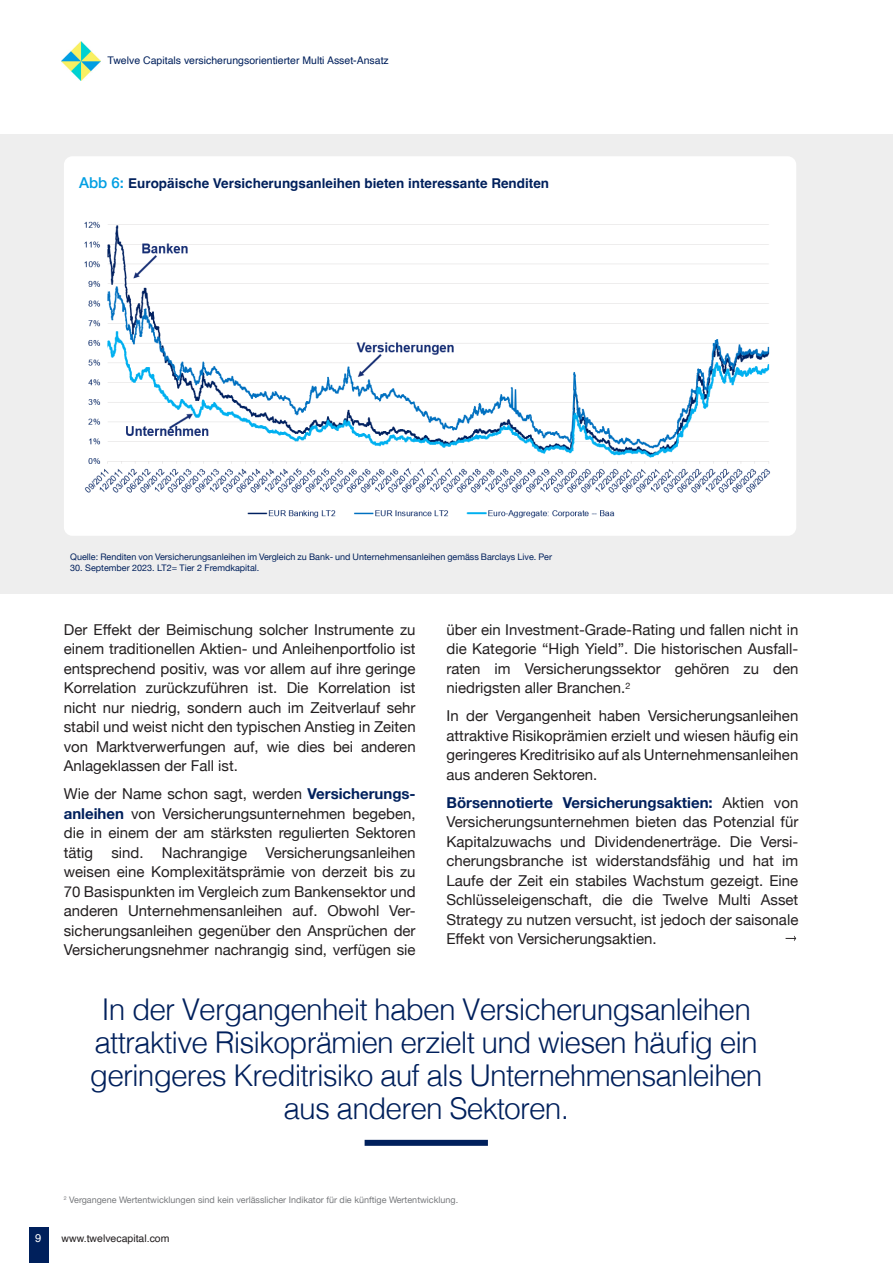
<style>
.page{position:relative;width:893px;height:1263px;background:#fff}
.page>*{position:absolute;margin:0;border:0;box-sizing:border-box;transform-origin:0 0}
.t1{font:300 30px/33px "Helvetica";letter-spacing:-.03em;color:#00205c;text-align:center}
.t2{font:15px/19.5px "Helvetica Neue";color:#231f20;text-align:justify}
.t3{font:700 13.5px "Helvetica";color:#00205c}
.t4{font:11.25px "Helvetica";color:#fff}
.t5{font:10.5px "Helvetica";color:#00205c}
.t6{font:10.5px "Helvetica";color:#231f20}
.t7{font:9px "Helvetica Neue";color:#00205c}
.t8{font:9px "Helvetica Neue";color:#787a7d}
.s1{font-family:"Helvetica Neue";font-weight:500;font-size:15px;color:#009fe3}
.s2{font-weight:700;color:#00205c}
</style>
<div class="page">
<div style="left:29px;top:1227px;width:19px;height:36px;background:#00205c"></div>
<img style="left:62px;top:41px;width:39px;height:39px">
<div style="left:0;top:134px;width:893px;height:459px;background:#eee"></div>
<div style="left:64px;top:156px;width:732px;height:380px;background:#fff;border-radius:9px"></div>
<svg style="left:786px;top:935px;width:10px;height:6px"></svg>
<img style="left:84px;top:221px;width:687px;height:297px">
<div style="left:365px;top:1140px;width:123px;height:6px;background:#00205c"></div>
<p class="t5" style="left:108px;top:52px;width:283px">Twelve Capitals versicherungsorientierter Multi Asset-Ansatz</p>
<p class="t3" style="left:79px;top:174px;width:472px"><span class="s1">Abb 6:</span> Europäische Versicherungsanleihen bieten interessante Renditen</p>
<p class="t7" style="left:70px;top:551px;width:483px">Quelle: Renditen von Versicherungsanleihen im Vergleich zu Bank- und Unternehmensanleihen gemäss Barclays Live. Per</p>
<p class="t7" style="left:70px;top:561px;width:191px">30. September 2023. LT2= Tier 2 Fremdkapital.</p>
<p class="t2" style="left:64px;top:620px;width:353px">Der Effekt der Beimischung solcher Instrumente zu einem traditionellen Aktien- und Anleihenportfolio ist entsprechend positiv, was vor allem auf ihre geringe Korrelation zurückzuführen ist. Die Korrelation ist nicht nur niedrig, sondern auch im Zeitverlauf sehr stabil und weist nicht den typischen Anstieg in Zeiten von Marktverwerfungen auf, wie dies bei anderen Anlageklassen der Fall ist.</p>
<p class="t2" style="left:64px;top:785px;width:353px">Wie der Name schon sagt, werden <span class="s2">Versicherungs&shy;anleihen</span> von Versicherungsunternehmen begeben, die in einem der am stärksten regulierten Sektoren tätig sind. Nachrangige Versicherungsanleihen weisen eine Komplexitätsprämie von derzeit bis zu 70 Basispunkten im Vergleich zum Bankensektor und anderen Unternehmensanleihen auf. Obwohl Ver&shy;sicherungsanleihen gegenüber den Ansprüchen der Versicherungsnehmer nachrangig sind, verfügen sie</p>
<p class="t2" style="left:446px;top:620px;width:353px">über ein Investment-Grade-Rating und fallen nicht in die Kategorie “High Yield”. Die historischen Ausfall&shy;raten im Versicherungssektor gehören zu den niedrigsten aller Branchen.<sup>2</sup></p>
<p class="t2" style="left:446px;top:707px;width:353px">In der Vergangenheit haben Versicherungsanleihen attraktive Risikoprämien erzielt und wiesen häufig ein geringeres Kreditrisiko auf als Unternehmensanleihen aus anderen Sektoren.</p>
<p class="t2" style="left:446px;top:793px;width:353px"><span class="s2">Börsennotierte Versicherungsaktien:</span> Aktien von Versicherungsunternehmen bieten das Potenzial für Kapitalzuwachs und Dividendenerträge. Die Versi&shy;cherungsbranche ist widerstandsfähig und hat im Laufe der Zeit ein stabiles Wachstum gezeigt. Eine Schlüsseleigenschaft, die die Twelve Multi Asset Strategy zu nutzen versucht, ist jedoch der saisonale Effekt von Versicherungsaktien.</p>
<p class="t1" style="left:90px;top:990px;width:674px">In der Vergangenheit haben Versicherungsanleihen attraktive Risikoprämien erzielt und wiesen häufig ein geringeres Kreditrisiko auf als Unternehmensanleihen aus anderen Sektoren.</p>
<p class="t8" style="left:64px;top:1193px;width:396px"><sup>2</sup> Vergangene Wertentwicklungen sind kein verlässlicher Indikator für die künftige Wertentwicklung.</p>
<p class="t4" style="left:35px;top:1229px;width:8px">9</p>
<p class="t6" style="left:62px;top:1230px;width:109px">www.twelvecapital.com</p>
</div>
